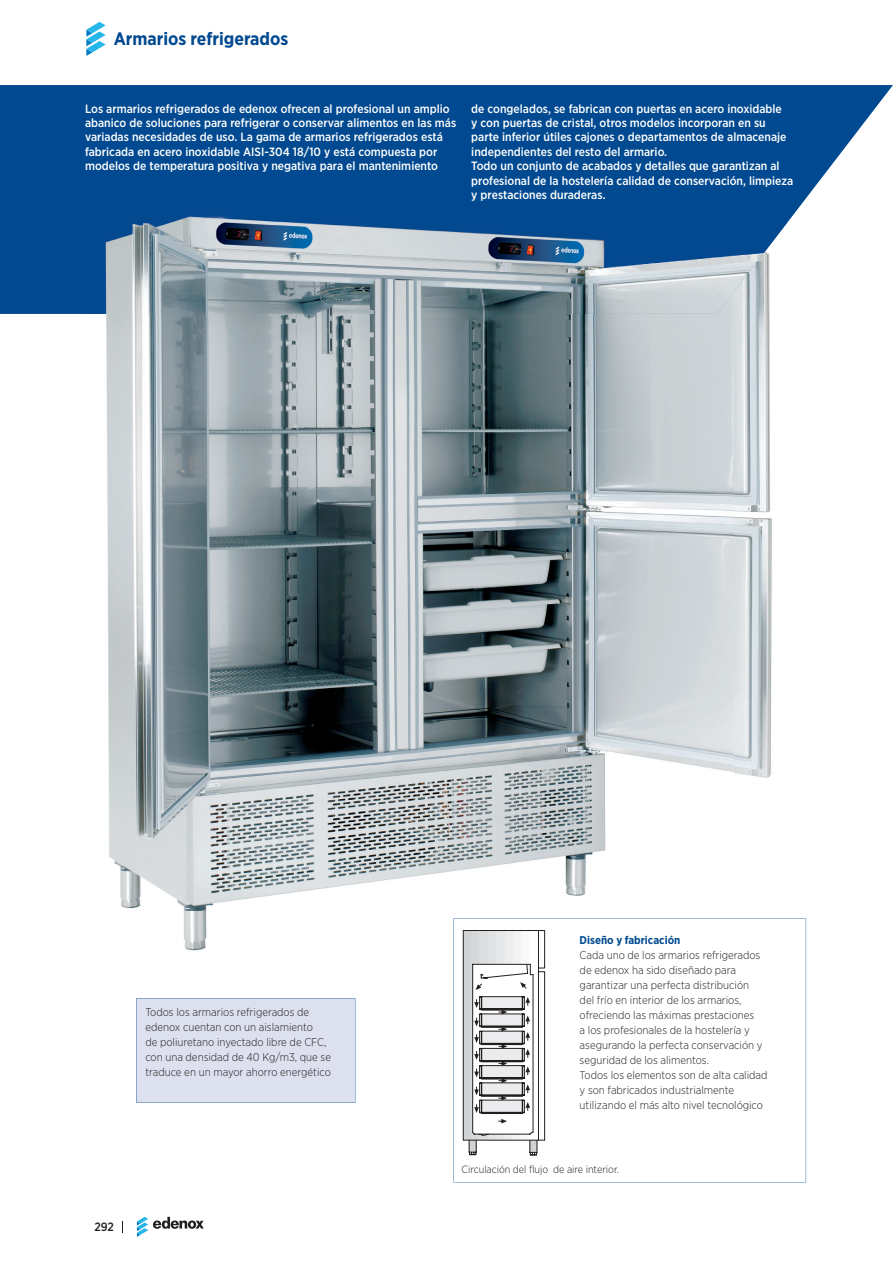
<style>
.page{position:relative;width:893px;height:1263px;background:#fff}
.page>*{position:absolute;margin:0;border:0;box-sizing:border-box;transform-origin:0 0}
.t1{font:700 18px "Gotham Narrow";color:#014990}
.t2{font:500 12px/14.4px "Gotham Narrow";color:#fff}
.t3{font:500 12px "Gotham Narrow";color:#231f20}
.t4{font:300 11.25px/15px "Gotham Narrow";color:#231f20}
.t5{font:700 11.25px "Gotham Narrow";color:#014990}
.t6{font:300 10.5px "Gotham Narrow";color:#231f20}
</style>
<div class="page">
<svg style="left:137px;top:1217px;width:67px;height:20px"></svg>
<svg style="left:86px;top:22px;width:20px;height:34px"></svg>
<svg style="left:0;top:85px;width:893px;height:229px;background:#23619e"></svg>
<img style="left:733px;top:314px;width:39px;height:464px">
<img style="left:106px;top:314px;width:411px;height:173px">
<img style="left:517px;top:314px;width:216px;height:173px">
<img style="left:107px;top:487px;width:626px;height:478px">
<img style="left:86px;top:203px;width:701px;height:111px">
<div style="left:136px;top:998px;width:219px;height:105px;background:#dde1ef"></div>
<svg style="left:454px;top:918px;width:352px;height:264px"></svg>
<svg style="left:463px;top:930px;width:82px;height:225px"></svg>
<h1 class="t1" style="left:114px;top:28px;width:176px">Armarios refrigerados</h1>
<p class="t2" style="left:85px;top:101px;width:373px">Los armarios refrigerados de edenox ofrecen al profesional un amplio abanico de soluciones para refrigerar o conservar alimentos en las más variadas necesidades de uso. La gama de armarios refrigerados está fabricada en acero inoxidable AISI-304 18/10 y está compuesta por modelos de temperatura positiva y negativa para el mantenimiento</p>
<p class="t2" style="left:471px;top:101px;width:323px">de congelados, se fabrican con puertas en acero inoxidable<br>y con puertas de cristal, otros modelos incorporan en su parte inferior útiles cajones o departamentos de almacenaje independientes del resto del armario.<br>Todo un conjunto de acabados y detalles que garantizan al profesional de la hostelería calidad de conservación, limpieza y prestaciones duraderas.</p>
<p class="t4" style="left:145px;top:1004px;width:187px">Todos los armarios refrigerados de edenox cuentan con un aislamiento<br>de poliuretano inyectado libre de CFC, con una densidad de 40 Kg/m3, que se traduce en un mayor ahorro energético</p>
<p class="t3" style="left:94px;top:1219px;width:21px">292</p>
<p class="t5" style="left:580px;top:932px;width:102px">Diseño y fabricación</p>
<p class="t4" style="left:580px;top:947px;width:189px">Cada uno de los armarios refrigerados de edenox ha sido diseñado para garantizar una perfecta distribución<br>del frío en interior de los armarios, ofreciendo las máximas prestaciones<br>a los profesionales de la hostelería y asegurando la perfecta conservación y seguridad de los alimentos.<br>Todos los elementos son de alta calidad y son fabricados industrialmente utilizando el más alto nivel tecnológico</p>
<p class="t6" style="left:462px;top:1163px;width:159px">Circulación del flujo de aire interior.</p>
</div>
